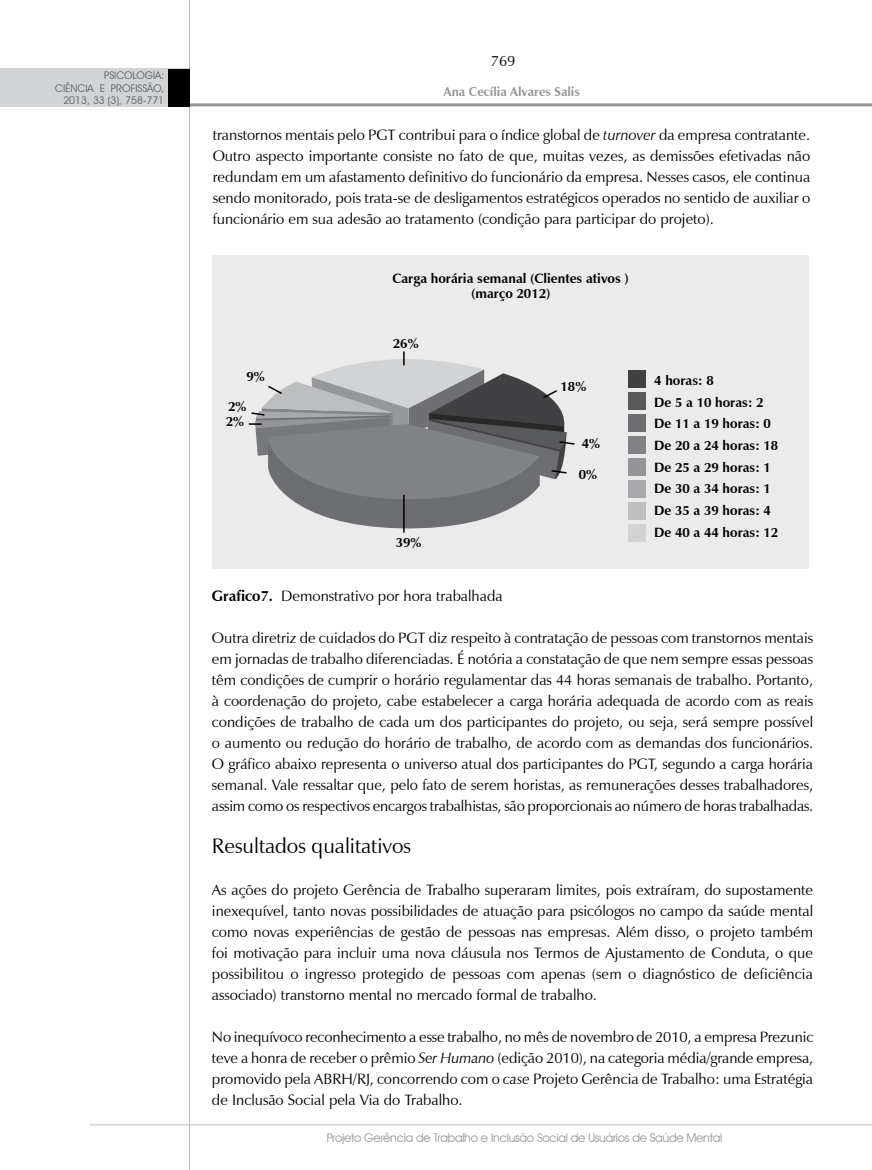
<style>
.page{position:relative;width:872px;height:1170px;background:#fff}
.page>*{position:absolute;margin:0;border:0;box-sizing:border-box;transform-origin:0 0}
.t1{font:21px "Zapf Humanist 601 BT";color:#000}
.t2{font:15px/21px "Zapf Humanist 601 BT";color:#000;text-align:justify}
.t3{font:700 13.5px/21.6px "Zapf Humanist 601 BT";color:#000}
.t4{font:700 12.75px "Zapf Humanist 601 BT";color:#939598}
.t5{font:12px "Avant Garde IT Cby BT";letter-spacing:-.02em;color:#939598}
.t6{font:10.5px/12.6px "Avant Garde IT Cby BT";color:#58595b;text-align:right}
.s1{font-style:italic}
.s2{font-weight:700}
</style>
<div class="page">
<hr style="left:189px;top:0;width:1px;height:1169px;background:#bcbec0">
<hr style="left:56px;top:103px;width:816px;height:3px;background:#939598">
<div style="left:0;top:68px;width:189px;height:39px;background:#d1d3d4"></div>
<div style="left:168px;top:69px;width:21px;height:37px;background:#000"></div>
<hr style="left:89px;top:1124px;width:783px;height:1px;background:#bcbec0">
<div style="left:213px;top:255px;width:596px;height:313px;background:#ebebec"></div>
<div style="left:629px;top:370px;width:17px;height:18px;background:#414042"></div>
<div style="left:629px;top:458px;width:17px;height:17px;background:#939598"></div>
<div style="left:629px;top:414px;width:17px;height:18px;background:#6d6e71"></div>
<div style="left:629px;top:502px;width:17px;height:17px;background:#bcbec0"></div>
<div style="left:629px;top:392px;width:17px;height:18px;background:#58595b"></div>
<div style="left:629px;top:480px;width:17px;height:17px;background:#a7a9ac"></div>
<div style="left:629px;top:436px;width:17px;height:17px;background:#808285"></div>
<div style="left:629px;top:524px;width:17px;height:17px;background:#d1d3d4"></div>
<svg style="left:249px;top:351px;width:327px;height:218px"></svg>
<p class="t6" style="left:55px;top:69px;width:110px">PSICOLOGIA:<br>CIÊNCIA E PROFISSÃO,<br>2013, 33 (3), 758-771</p>
<p class="t2" style="left:491px;top:51px;width:26px">769</p>
<p class="t4" style="left:444px;top:84px;width:138px">Ana Cecília Alvares Salis</p>
<p class="t2" style="left:213px;top:124px;width:599px">transtornos mentais pelo PGT contribui para o índice global de <span class="s1">turnover</span> da empresa contratante.<br>Outro aspecto importante consiste no fato de que, muitas vezes, as demissões efetivadas não redundam em um afastamento definitivo do funcionário da empresa. Nesses casos, ele continua sendo monitorado, pois trata-se de desligamentos estratégicos operados no sentido de auxiliar o funcionário em sua adesão ao tratamento (condição para participar do projeto).</p>
<p class="t3" style="left:392px;top:270px;width:238px;line-height:15px;text-align:center">Carga horária semanal (Clientes ativos ) (março 2012)</p>
<p class="t3" style="left:246px;top:365px;width:20px">9%</p>
<p class="t3" style="left:226px;top:398px;width:22px;line-height:15px">2%<br>2%</p>
<p class="t3" style="left:393px;top:332px;width:27px">26%</p>
<p class="t3" style="left:396px;top:531px;width:27px">39%</p>
<p class="t3" style="left:560px;top:375px;width:27px">18%</p>
<p class="t3" style="left:581px;top:432px;width:20px">4%</p>
<p class="t3" style="left:579px;top:463px;width:20px">0%</p>
<p class="t3" style="left:654px;top:369px;width:126px">4 horas: 8<br>De 5 a 10 horas: 2<br>De 11 a 19 horas: 0<br>De 20 a 24 horas: 18<br>De 25 a 29 horas: 1<br>De 30 a 34 horas: 1<br>De 35 a 39 horas: 4<br>De 40 a 44 horas: 12</p>
<p class="t2" style="left:212px;top:585px;width:292px"><span class="s2">Grafico7.</span> Demonstrativo por hora trabalhada</p>
<p class="t2" style="left:212px;top:627px;width:603px">Outra diretriz de cuidados do PGT diz respeito à contratação de pessoas com transtornos mentais em jornadas de trabalho diferenciadas. É notória a constatação de que nem sempre essas pessoas têm condições de cumprir o horário regulamentar das 44 horas semanais de trabalho. Portanto, à coordenação do projeto, cabe estabelecer a carga horária adequada de acordo com as reais condições de trabalho de cada um dos participantes do projeto, ou seja, será sempre possível o aumento ou redução do horário de trabalho, de acordo com as demandas dos funcionários.<br>O gráfico abaixo representa o universo atual dos participantes do PGT, segundo a carga horária semanal. Vale ressaltar que, pelo fato de serem horistas, as remunerações desses trabalhadores, assim como os respectivos encargos trabalhistas, são proporcionais ao número de horas trabalhadas.</p>
<h1 class="t1" style="left:212px;top:832px;width:201px">Resultados qualitativos</h1>
<p class="t2" style="left:212px;top:879px;width:602px">As ações do projeto Gerência de Trabalho superaram limites, pois extraíram, do supostamente inexequível, tanto novas possibilidades de atuação para psicólogos no campo da saúde mental como novas experiências de gestão de pessoas nas empresas. Além disso, o projeto também foi motivação para incluir uma nova cláusula nos Termos de Ajustamento de Conduta, o que possibilitou o ingresso protegido de pessoas com apenas (sem o diagnóstico de deficiência associado) transtorno mental no mercado formal de trabalho.</p>
<p class="t2" style="left:212px;top:1026px;width:603px">No inequívoco reconhecimento a esse trabalho, no mês de novembro de 2010, a empresa Prezunic teve a honra de receber o prêmio <span class="s1">Ser Humano</span> (edição 2010), na categoria média/grande empresa, promovido pela ABRH/RJ, concorrendo com o <span class="s1">case</span> Projeto Gerência de Trabalho: uma Estratégia de Inclusão Social pela Via do Trabalho.</p>
<p class="t5" style="left:327px;top:1129px;width:397px">Projeto Gerência de Trabalho e Inclusão Social de Usuários de Saúde Mental</p>
</div>
